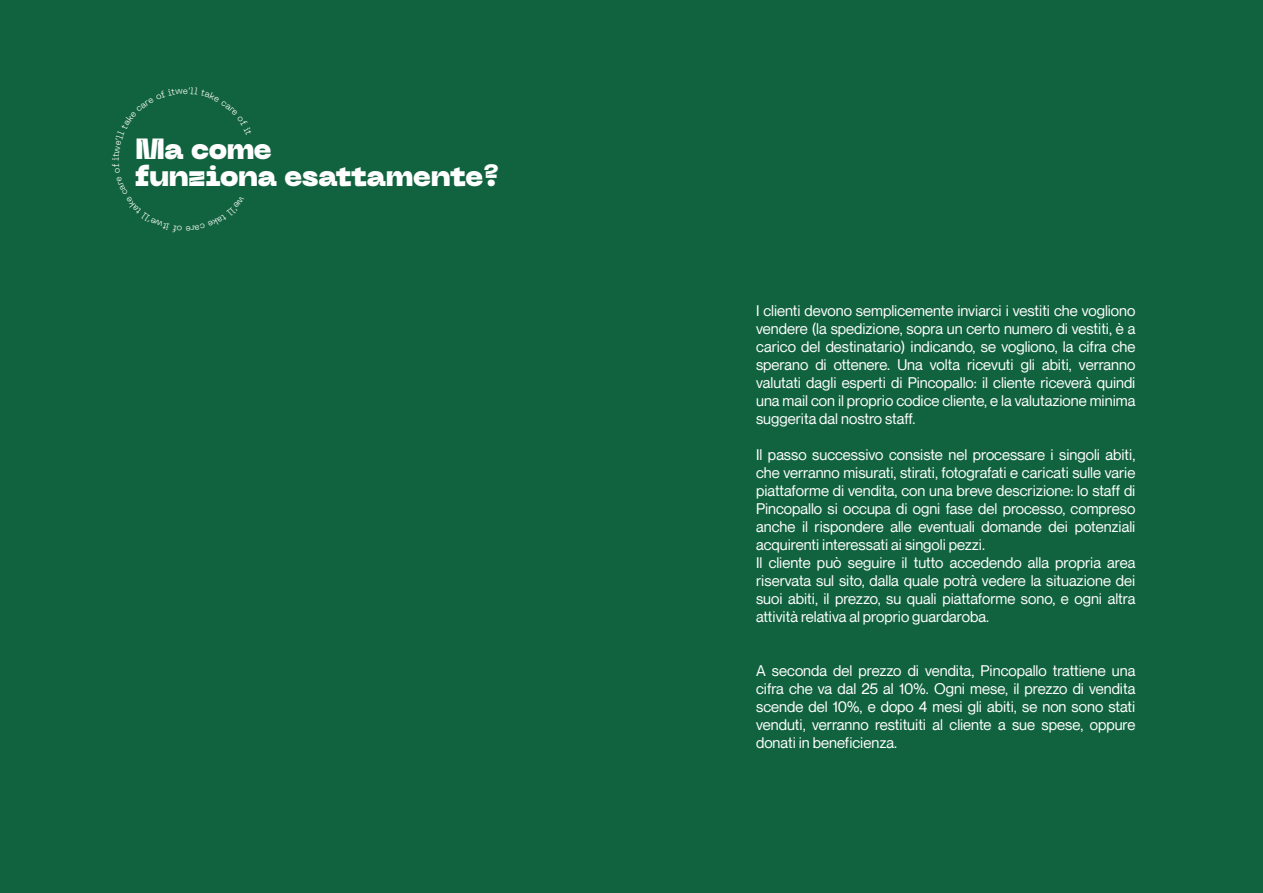
<style>
.page{position:relative;width:1263px;height:893px;background:#11633f}
.page>*{position:absolute;margin:0;border:0;box-sizing:border-box;transform-origin:0 0}
.t1{font:900 28.95px/27.3px "Neue Machina";letter-spacing:-.03em;color:#fff}
.t2{font:15px/18px "Neue Montreal";color:#fff;text-align:justify}
.t3{font:300 9.15px "Neue Machina";color:#fff}
</style>
<div class="page">
<p class="t3" style="left:183px;top:85px;width:7px">e</p>
<p class="t3" style="left:110px;top:161px;width:6px;rotate:-90deg">i</p>
<h1 class="t1" style="left:135px;top:136px;width:366px">Ma come<br>funziona esattamente?</h1>
<p class="t2" style="left:756px;top:302px;width:381px">I clienti devono semplicemente inviarci i vestiti che vogliono vendere (la spedizione, sopra un certo numero di vestiti, è a carico del destinatario) indicando, se vogliono, la cifra che sperano di ottenere. Una volta ricevuti gli abiti, verranno valutati dagli esperti di Pincopallo: il cliente riceverà quindi una mail con il proprio codice cliente, e la valutazione minima suggerita dal nostro staff.</p>
<p class="t2" style="left:756px;top:446px;width:381px;text-align:left">Il passo successivo consiste nel processare i singoli abiti, che verranno misurati, stirati, fotografati e caricati sulle varie piattaforme di vendita, con una breve descrizione: lo staff di Pincopallo si occupa di ogni fase del processo, compreso anche il rispondere alle eventuali domande dei potenziali acquirenti interessati ai singoli pezzi.<br>Il cliente può seguire il tutto accedendo alla propria area riservata sul sito, dalla quale potrà vedere la situazione dei suoi abiti, il prezzo, su quali piattaforme sono, e ogni altra attività relativa al proprio guardaroba.</p>
<p class="t2" style="left:756px;top:662px;width:381px">A seconda del prezzo di vendita, Pincopallo trattiene una cifra che va dal 25 al 10%. Ogni mese, il prezzo di vendita scende del 10%, e dopo 4 mesi gli abiti, se non sono stati venduti, verranno restituiti al cliente a sue spese, oppure donati in beneficienza.</p>
</div>
